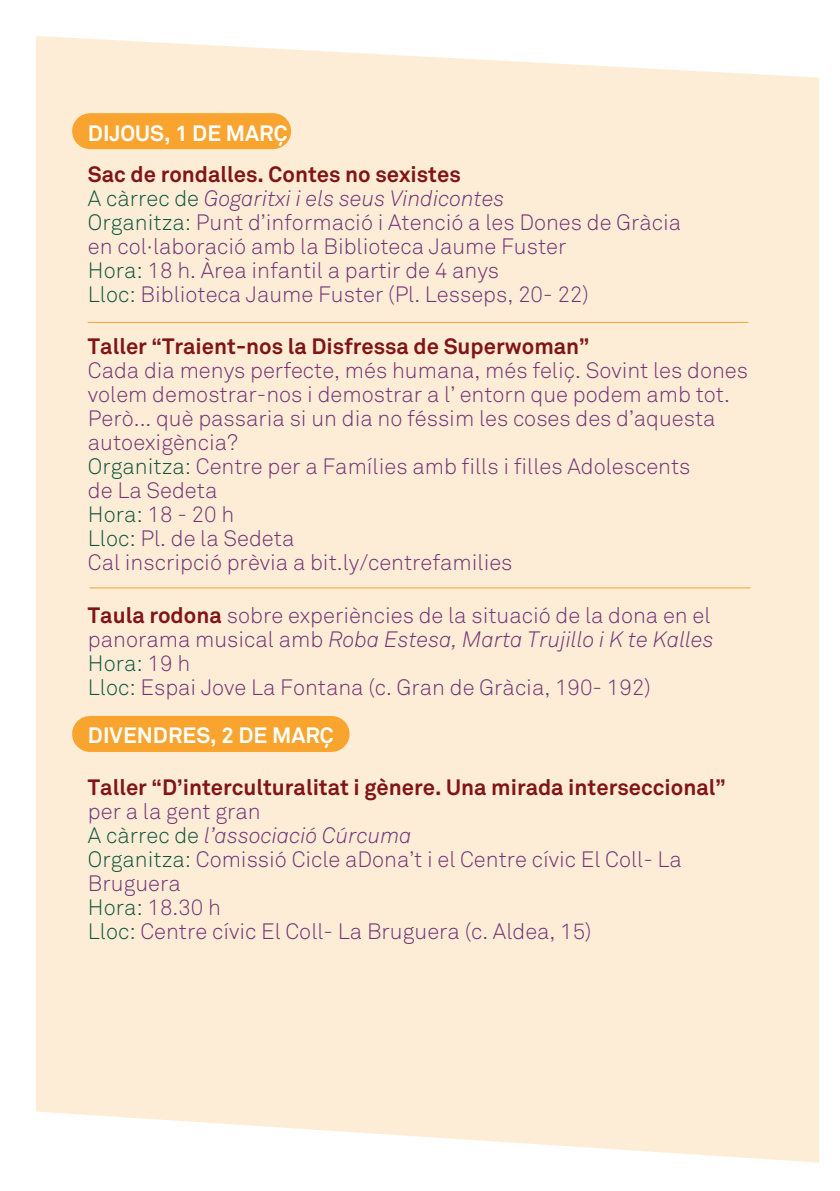
<style>
.page{position:relative;width:840px;height:1191px;background:#fff}
.page>*{position:absolute;margin:0;border:0;box-sizing:border-box;transform-origin:0 0}
.t1{font:300 22px/24px "Akkurat";color:#743377}
.t2{font:700 22px "Akkurat";color:#811416}
.t3{font:700 22px "Akkurat";color:#fff}
.s1{font-weight:700;color:#811416}
.s2{color:#10553e}
.s3{font-style:italic}
</style>
<div class="page">
<div style="left:36px;top:36px;width:782px;height:1126px;background:#fdedd6"></div>
<div style="left:90px;top:113px;width:183px;height:36px;background:#f9a42e"></div>
<div style="left:90px;top:716px;width:241px;height:36px;background:#f9a42e"></div>
<hr style="left:88px;top:322px;width:659px;height:1px;background:#f9a42e">
<hr style="left:90px;top:587px;width:659px;height:1px;background:#f9a42e">
<p class="t3" style="left:88px;top:119px;width:201px">DIJOUS, 1 DE MARÇ</p>
<p class="t1" style="left:88px;top:162px;width:594px"><span class="s1">Sac de rondalles. Contes no sexistes<br></span><span class="s2">A càrrec de</span> <span class="s3">Gogaritxi i els seus Vindicontes<br></span><span class="s2">Organitza:</span> Punt d’informació i Atenció a les Dones de Gràcia en col·laboració amb la Biblioteca Jaume Fuster<br><span class="s2">Hora:</span> 18 h. Àrea infantil a partir de 4 anys<br><span class="s2">Lloc:</span> Biblioteca Jaume Fuster (Pl. Lesseps, 20- 22)</p>
<p class="t2" style="left:88px;top:332px;width:502px">Taller “Traient-nos la Disfressa de Superwoman”</p>
<p class="t1" style="left:88px;top:359px;width:661px">Cada dia menys perfecte, més humana, més feliç. Sovint les dones volem demostrar-nos i demostrar a l’ entorn que podem amb tot.<br>Però... què passaria si un dia no féssim les coses des d’aquesta autoexigència?<br><span class="s2">Organitza:</span> Centre per a Famílies amb fills i filles Adolescents<br>de La Sedeta<br><span class="s2">Hora:</span> 18 - 20 h<br><span class="s2">Lloc:</span> Pl. de la Sedeta<br>Cal inscripció prèvia a bit.ly/centrefamilies</p>
<p class="t1" style="left:88px;top:603px;width:627px"><span class="s1">Taula rodona</span> sobre experiències de la situació de la dona en el panorama musical amb <span class="s3">Roba Estesa, Marta Trujillo i K te Kalles </span><span class="s2">Hora:</span> 19 h<br><span class="s2">Lloc:</span> Espai Jove La Fontana (c. Gran de Gràcia, 190- 192)</p>
<p class="t3" style="left:88px;top:721px;width:247px">DIVENDRES, 2 DE MARÇ</p>
<p class="t2" style="left:88px;top:773px;width:638px">Taller “D’interculturalitat i gènere. Una mirada interseccional”</p>
<p class="t1" style="left:88px;top:799px;width:595px">per a la gent gran<br><span class="s2">A càrrec de</span> <span class="s3">l’associació Cúrcuma<br></span><span class="s2">Organitza:</span> Comissió Cicle aDona’t i el Centre cívic El Coll- La<br>Bruguera<br><span class="s2">Hora:</span> 18.30 h<br><span class="s2">Lloc:</span> Centre cívic El Coll- La Bruguera (c. Aldea, 15)</p>
</div>
